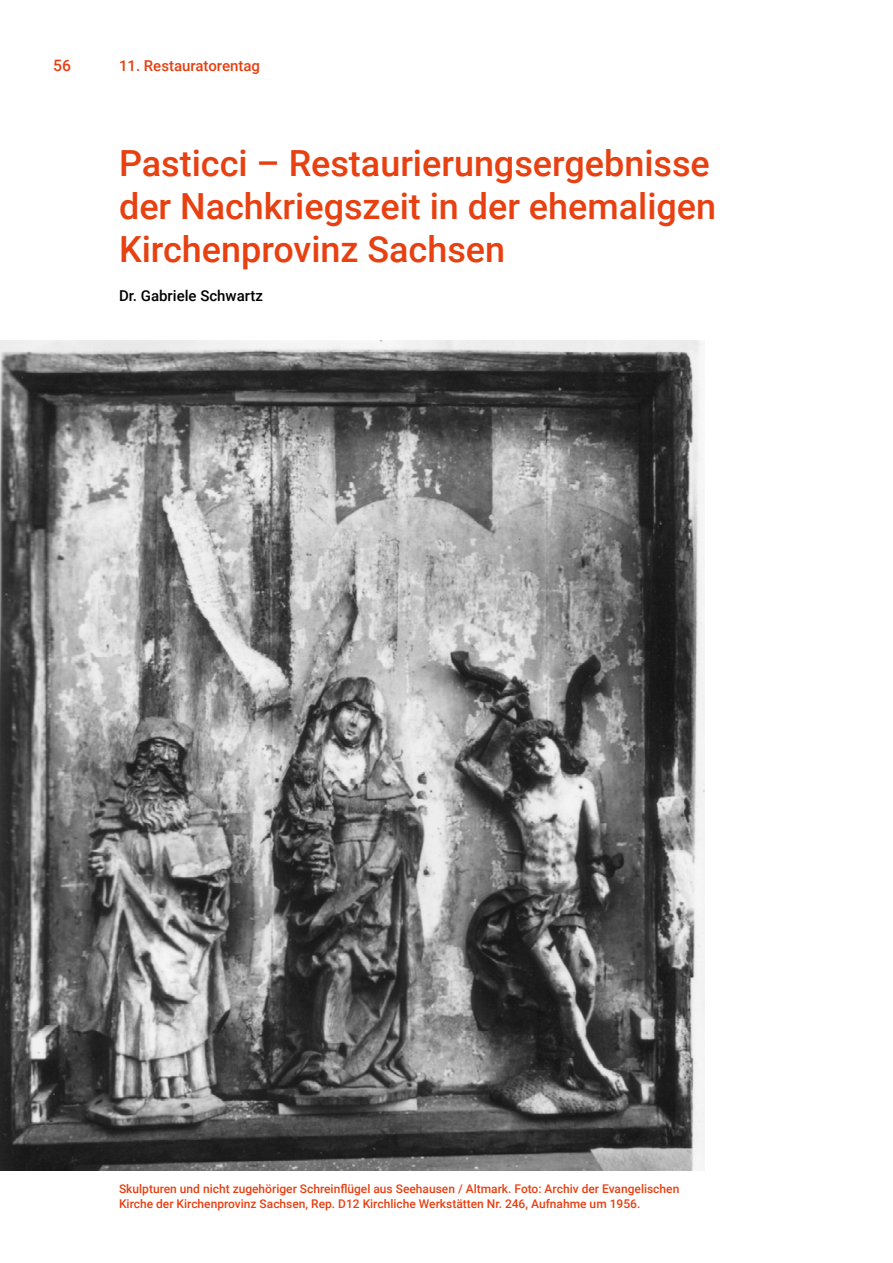
<style>
.page{position:relative;width:893px;height:1263px;background:#fff}
.page>*{position:absolute;margin:0;border:0;box-sizing:border-box;transform-origin:0 0}
.t1{font:500 36px/43.2px "Roboto";color:#e74011}
.t2{font:500 15.75px "Roboto";color:#e74011}
.t3{font:500 15px "Roboto";color:#e74011}
.t4{font:500 15px "Roboto";color:#000}
.t5{font:500 12px/14.4px "Roboto";color:#e74011}
</style>
<div class="page">
<img style="left:0;top:341px;width:705px;height:830px">
<h2 class="t2" style="left:53px;top:55px;width:19px">56</h2>
<p class="t3" style="left:119px;top:55px;width:142px">11. Restauratorentag</p>
<h1 class="t1" style="left:119px;top:140px;width:599px">Pasticci – Restaurierungsergebnisse der Nachkriegszeit in der ehemaligen<br>Kirchenprovinz Sachsen</h1>
<p class="t4" style="left:119px;top:285px;width:145px">Dr. Gabriele Schwartz</p>
<p class="t5" style="left:119px;top:1181px;width:562px">Skulpturen und nicht zugehöriger Schreinflügel aus Seehausen / Altmark. Foto: Archiv der Evangelischen<br>Kirche der Kirchenprovinz Sachsen, Rep. D12 Kirchliche Werkstätten Nr. 246, Aufnahme um 1956.</p>
</div>
